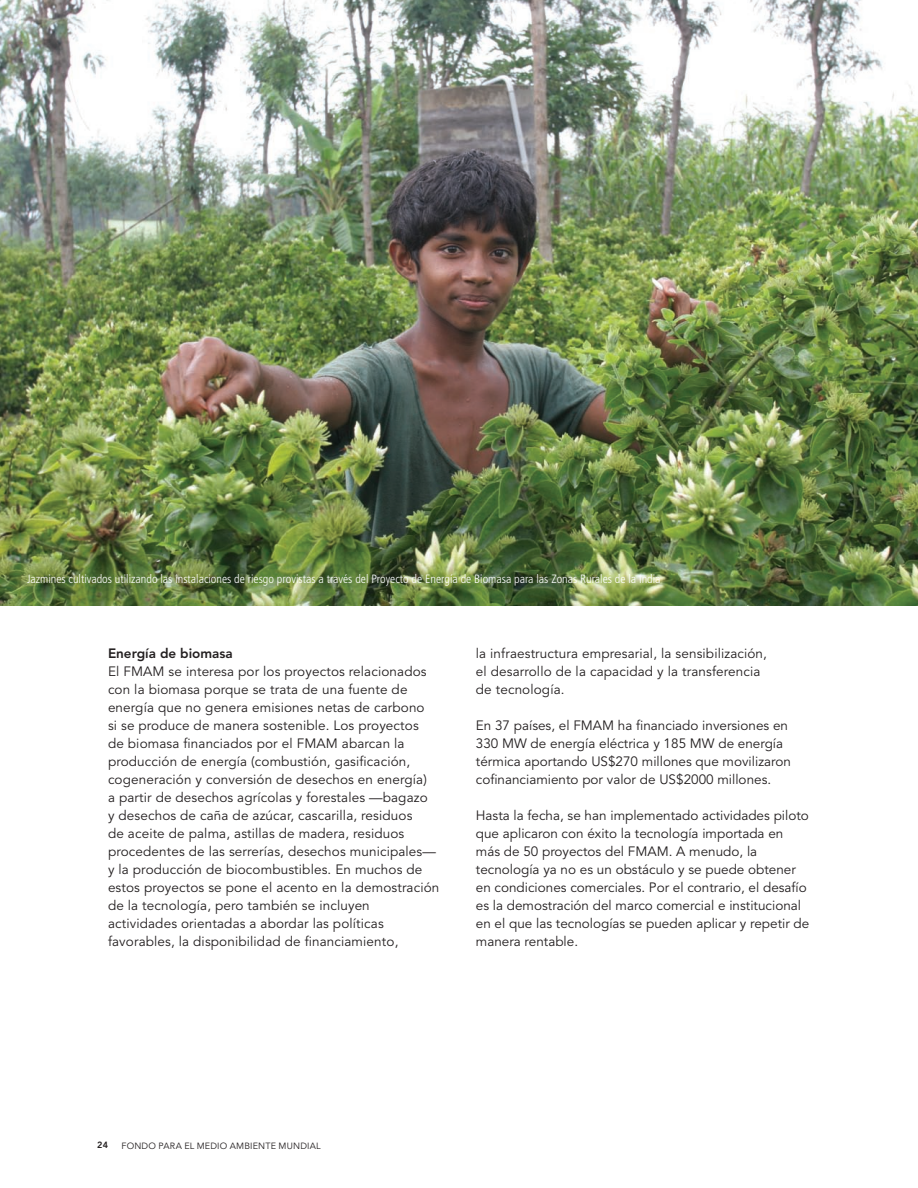
<style>
.page{position:relative;width:918px;height:1188px;background:#fff}
.page>*{position:absolute;margin:0;border:0;box-sizing:border-box;transform-origin:0 0}
.t1{font:13.5px/18px "Avenir";letter-spacing:.01em;color:#231f20}
.t2{font:800 13.5px "Avenir";color:#231f20}
.t3{font:300 condensed 12px "Frutiger";color:#fff}
.t4{font:9px "Avenir";letter-spacing:.025em;color:#231f20}
.t5{font:800 9px "Avenir";color:#231f20}
</style>
<div class="page">
<img style="left:0;top:0;width:918px;height:605px">
<p class="t3" style="left:27px;top:573px;width:635px">Jazmines cultivados utilizando las instalaciones de riesgo provistas a través del Proyecto de Energía de Biomasa para las Zonas Rurales de la India</p>
<p class="t2" style="left:108px;top:645px;width:126px">Energía de biomasa</p>
<p class="t1" style="left:108px;top:663px;width:333px">El FMAM se interesa por los proyectos relacionados con la biomasa porque se trata de una fuente de energía que no genera emisiones netas de carbono<br>si se produce de manera sostenible. Los proyectos<br>de biomasa financiados por el FMAM abarcan la producción de energía (combustión, gasificación, cogeneración y conversión de desechos en energía)<br>a partir de desechos agrícolas y forestales —bagazo<br>y desechos de caña de azúcar, cascarilla, residuos<br>de aceite de palma, astillas de madera, residuos procedentes de las serrerías, desechos municipales— y la producción de biocombustibles. En muchos de estos proyectos se pone el acento en la demostración de la tecnología, pero también se incluyen actividades orientadas a abordar las políticas favorables, la disponibilidad de financiamiento,</p>
<p class="t1" style="left:476px;top:645px;width:293px">la infraestructura empresarial, la sensibilización, el desarrollo de la capacidad y la transferencia de tecnología.</p>
<p class="t1" style="left:476px;top:717px;width:317px">En 37 países, el FMAM ha financiado inversiones en 330 MW de energía eléctrica y 185 MW de energía térmica aportando US$270 millones que movilizaron cofinanciamiento por valor de US$2000 millones.</p>
<p class="t1" style="left:476px;top:807px;width:335px">Hasta la fecha, se han implementado actividades piloto que aplicaron con éxito la tecnología importada en más de 50 proyectos del FMAM. A menudo, la tecnología ya no es un obstáculo y se puede obtener en condiciones comerciales. Por el contrario, el desafío es la demostración del marco comercial e institucional en el que las tecnologías se pueden aplicar y repetir de manera rentable.</p>
<p class="t5" style="left:97px;top:1140px;width:12px">24</p>
<p class="t4" style="left:122px;top:1140px;width:14px">Fondo</p>
<p class="t4" style="left:159px;top:1140px;width:7px">para</p>
<p class="t4" style="left:184px;top:1140px;width:27px">el Medio</p>
<p class="t4" style="left:230px;top:1140px;width:13px">Ambiente</p>
<p class="t4" style="left:279px;top:1140px;width:15px">Mundial</p>
</div>
